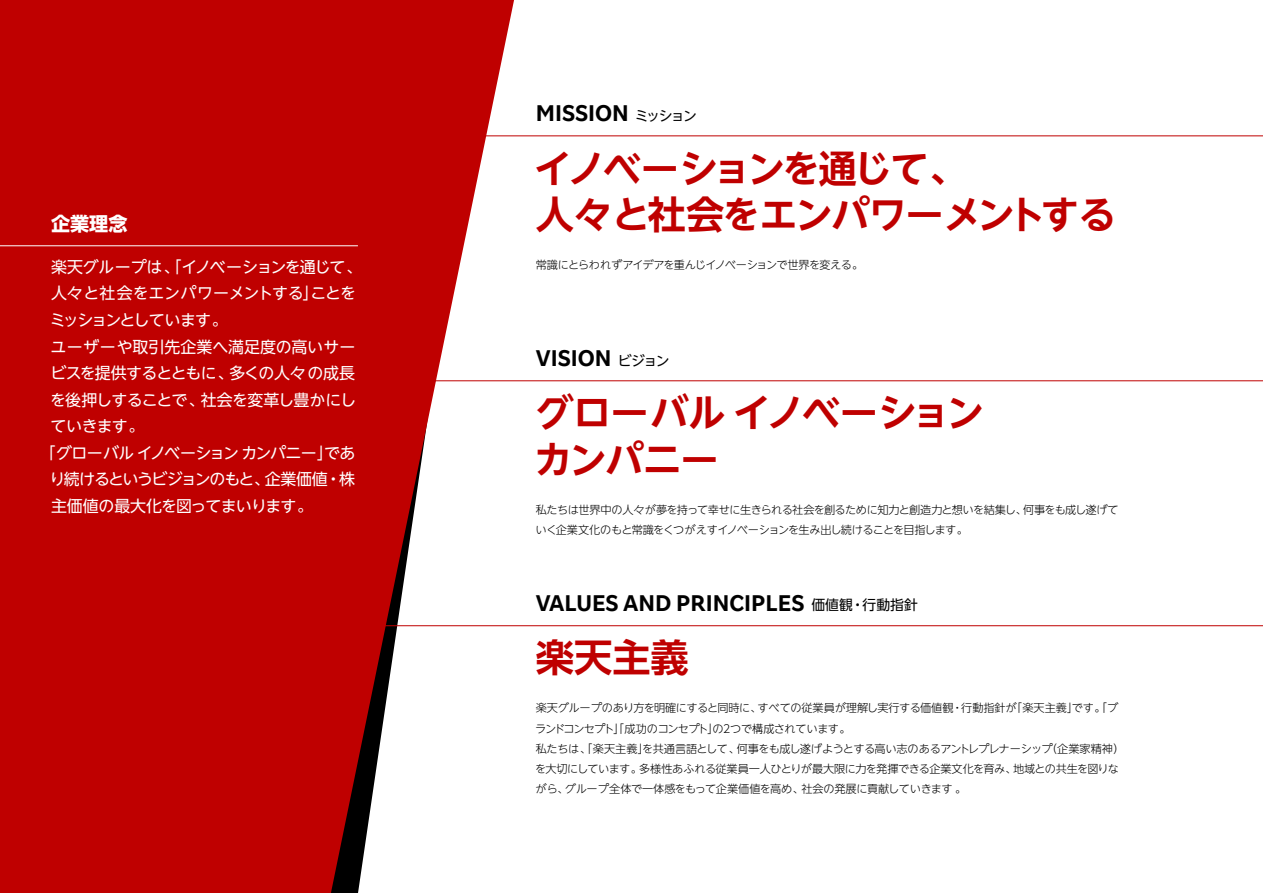
<style>
.page{position:relative;width:1263px;height:893px;background:#fff}
.page>*{position:absolute;margin:0;border:0;box-sizing:border-box;transform-origin:0 0}
.t1{font:700 38.25px/46.8px "UD Shin Go NT Pro De";letter-spacing:-.055em;color:#bf0000}
.t2{font:700 38.25px/46.8px "UD Shin Go NT Pro De";letter-spacing:-.03em;color:#bf0000}
.t3{font:700 22.95px "Rakuten Sans";color:#000}
.t4{font:700 19.2px "UD Shin Go NT Pro";color:#fff}
.t5{font:15.9px "UD Shin Go NT Pro";letter-spacing:-.04em;color:#fff}
.t6{font:15.9px "UD Shin Go NT Pro";letter-spacing:-.07em;color:#fff}
.t7{font:15.9px "UD Shin Go NT Pro";letter-spacing:-.015em;color:#fff}
.t8{font:15.9px "UD Shin Go NT Pro";letter-spacing:.005em;color:#fff}
.t9{font:15.9px "UD Shin Go NT Pro";letter-spacing:-.095em;color:#fff}
.t10{font:300 11.1px/20.2px "UD Shin Go NT Pro";letter-spacing:-.04em;color:#000}
.t11{font:300 11.1px "UD Shin Go NT Pro";letter-spacing:-.065em;color:#000}
.s1{font-family:"UD Shin Go NT Pro";font-weight:400;font-size:13.8px}
</style>
<div class="page">
<svg style="left:0;top:0;width:514px;height:893px;fill:#bf0000"></svg>
<hr style="left:342px;top:381px;width:921px;height:1px;background:#bf0000">
<hr style="left:342px;top:625px;width:921px;height:1px;background:#bf0000">
<hr style="left:342px;top:136px;width:921px;height:1px;background:#bf0000">
<hr style="left:0;top:246px;width:358px;height:1px;background:#fff">
<h3 class="t4" style="left:51px;top:208px;width:78px">企業理念</h3>
<h3 class="t5" style="left:51px;top:254px;width:313px">楽天グループは、「イノベーションを通じて、</h3>
<h3 class="t7" style="left:51px;top:280px;width:306px">人々と社会をエンパワーメントする」ことを</h3>
<h3 class="t9" style="left:50px;top:307px;width:179px">ミッションとしています。</h3>
<h3 class="t8" style="left:51px;top:334px;width:307px">ユーザーや取引先企業へ満足度の高いサー</h3>
<h3 class="t5" style="left:50px;top:360px;width:306px">ビスを提供するとともに、多くの人々の成長</h3>
<h3 class="t5" style="left:50px;top:387px;width:307px">を後押しすることで、社会を変革し豊かにし</h3>
<h3 class="t5" style="left:50px;top:413px;width:95px">ていきます。</h3>
<h3 class="t5" style="left:40px;top:440px;width:317px">「グローバルイノベーションカンパニー」であ</h3>
<h3 class="t6" style="left:50px;top:466px;width:307px">り続けるというビジョンのもと、企業価値・株</h3>
<h3 class="t5" style="left:51px;top:493px;width:263px">主価値の最大化を図ってまいります。</h3>
<h2 class="t3" style="left:536px;top:100px;width:162px">MISSION <span class="s1">ミッション</span></h2>
<h1 class="t1" style="left:534px;top:143px;width:584px">イノベーションを通じて、<br>人々と社会をエンパワーメントする</h1>
<p class="t11" style="left:536px;top:256px;width:329px">常識にとらわれずアイデアを重んじイノベーションで世界を変える。</p>
<h2 class="t3" style="left:536px;top:345px;width:135px">VISION <span class="s1">ビジョン</span></h2>
<h1 class="t2" style="left:534px;top:388px;width:452px">グローバルイノベーションカンパニー</h1>
<p class="t10" style="left:535px;top:499px;width:585px">私たちは世界中の人々が夢を持って幸せに生きられる社会を創るために知力と創造力と想いを結集し、何事をも成し遂げていく企業文化のもと常識をくつがえすイノベーションを生み出し続けることを目指します。</p>
<h2 class="t3" style="left:536px;top:590px;width:384px">VALUES AND PRINCIPLES <span class="s1">価値観・行動指針</span></h2>
<h1 class="t2" style="left:536px;top:633px;width:155px">楽天主義</h1>
<p class="t10" style="left:535px;top:698px;width:591px">楽天グループのあり方を明確にすると同時に、すべての従業員が理解し実行する価値観・行動指針が「楽天主義」です。「ブランドコンセプト」「成功のコンセプト」の２つで構成されています。<br>私たちは、「楽天主義」を共通言語として、何事をも成し遂げようとする高い志のあるアントレプレナーシップ（企業家精神）を大切にしています。多様性あふれる従業員一人ひとりが最大限に力を発揮できる企業文化を育み、地域との共生を図りながら、グループ全体で一体感をもって企業価値を高め、社会の発展に貢献していきます。</p>
</div>
